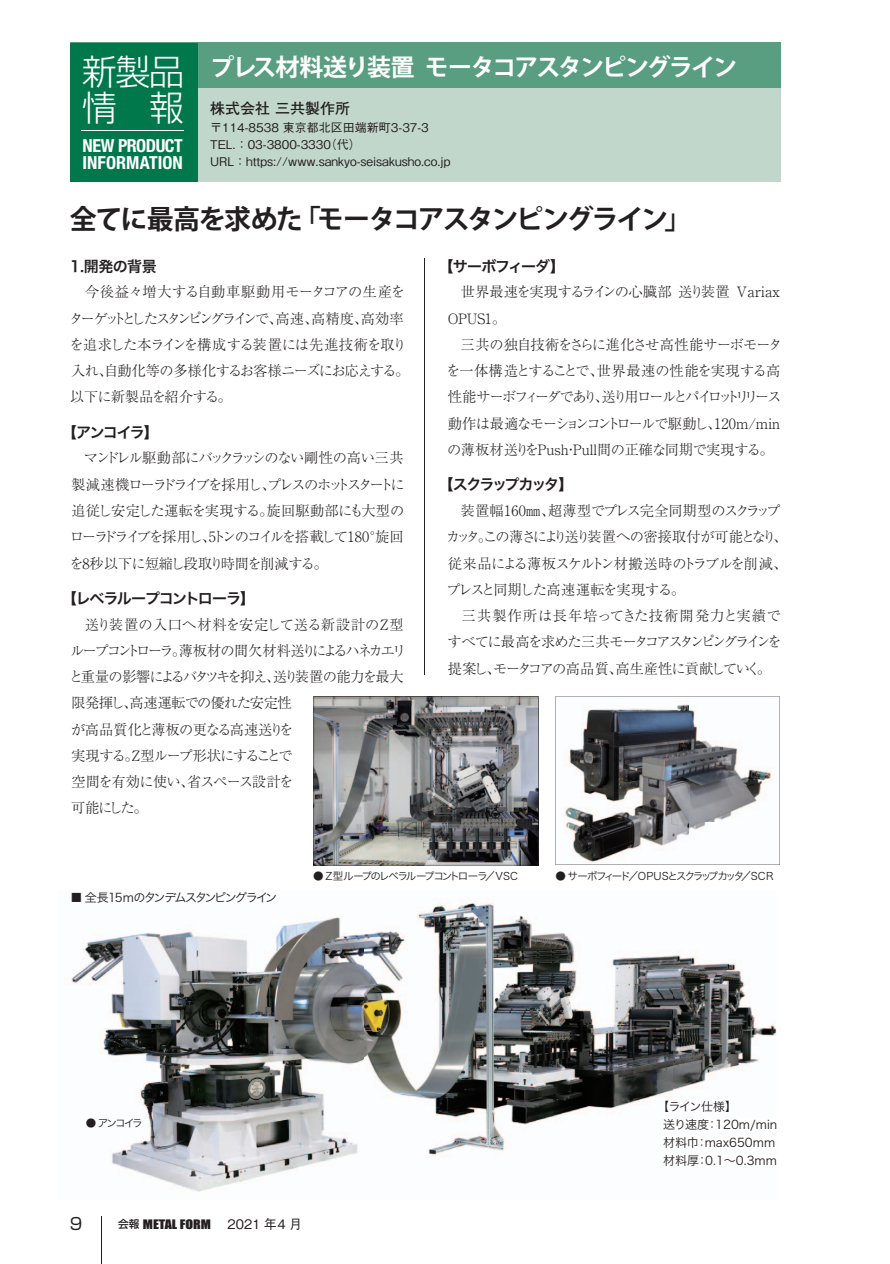
<style>
.page{position:relative;width:890px;height:1264px;background:#fff}
.page>*{position:absolute;margin:0;border:0;box-sizing:border-box;transform-origin:0 0}
.t1{font:35.1px/36px "Shin Go Pro Light 90 pv RKSJ H";color:#fff}
.t2{font:27px "Koz Go Pr 6 N Bold 90 pv RKSJ H";letter-spacing:-.075em;color:#231f20}
.t3{font:24px "Koz Go Pr 6 N Bold 90 pv RKSJ H";letter-spacing:-.08em;color:#fff}
.t4{font:700 condensed 18px/16.5px "Helvetica Neue LT Pro";letter-spacing:-.005em;color:#fff}
.t5{font:16.5px "Shin Go Pro Regular 90 pv RKSJ H";color:#231f20}
.t6{font:15px "Hira Kaku Pro W6 90 pv RKSJ H";letter-spacing:-.09em;color:#231f20}
.t7{font:15px "Hira Kaku Pro W6 90 pv RKSJ H";letter-spacing:-.14em;color:#231f20}
.t8{font:15px "Futo Go B101 Pro Bold 90 pv RKSJ H";color:#231f20}
.t9{font:14.25px/26.2px "Ryumin Pro Light 90 pv RKSJ H";letter-spacing:-.065em;color:#231f20}
.t10{font:13.05px "Gothic BBB Pro Medium 90 pv RKSJ H";color:#231f20}
.t11{font:12px/17.2px "Gothic BBB Pr 6 N Medium 90 pv RKSJ H";color:#231f20}
.t12{font:12px/18px "Hira Kaku Pro W3 90 pv RKSJ H";color:#231f20}
.t13{font:12px "Hira Kaku Pro W3 90 pv RKSJ H";letter-spacing:-.115em;color:#231f20}
.t14{font:12px "Impact";color:#231f20;scale:1.18 1}
.t15{font:10.5px "Hira Kaku Pro W3 90 pv RKSJ H";letter-spacing:-.13em;color:#231f20}
.t16{font:10.5px "Hira Kaku Pro W3 90 pv RKSJ H";letter-spacing:-.15em;color:#231f20}
.s1{font-family:"Shin Go Pro Medium 90 pv RKSJ H";font-size:10.65px}
</style>
<div class="page">
<hr style="left:101px;top:1215px;width:1px;height:49px;background:#231f20">
<div style="left:70px;top:43px;width:710px;height:139px;background:#c2d7cc"></div>
<div style="left:70px;top:43px;width:710px;height:45px;background:#5a9e82"></div>
<div style="left:70px;top:43px;width:127px;height:139px;background:#00784c"></div>
<hr style="left:424px;top:258px;width:1px;height:416px;background:#231f20">
<hr style="left:82px;top:130px;width:102px;height:1px;background:#fff">
<img style="left:71px;top:900px;width:705px;height:292px">
<img style="left:665px;top:1100px;width:63px;height:11px">
<img style="left:663px;top:1118px;width:113px;height:12px">
<img style="left:663px;top:1136px;width:111px;height:11px">
<img style="left:663px;top:1154px;width:113px;height:11px">
<svg style="left:313px;top:696px;width:225px;height:169px;background:#7e7f80"></svg>
<svg style="left:555px;top:696px;width:224px;height:169px"></svg>
<h3 class="t3" style="left:210px;top:57px;width:528px">プレス材料送り装置 モータコアスタンピングライン</h3>
<p class="t8" style="left:210px;top:102px;width:142px">株式会社 三共製作所</p>
<p class="t11" style="left:210px;top:120px;width:242px">〒114-8538 東京都北区田端新町3-37-3<br>TEL.：03-3800-3330（代）<br>URL：https://www.sankyo-seisakusho.co.jp</p>
<h2 class="t2" style="left:70px;top:208px;width:623px">全てに最高を求めた「モータコアスタンピングライン」</h2>
<p class="t6" style="left:439px;top:260px;width:128px">【サーボフィーダ】</p>
<p class="t9" style="left:446px;top:281px;width:338px">　世界最速を実現するラインの心臓部 送り装置 Variax<br>OPUS1。<br>　三共の独自技術をさらに進化させ高性能サーボモータを一体構造とすることで、世界最速の性能を実現する高性能サーボフィーダであり、送り用ロールとパイロットリリース動作は最適なモーションコントロールで駆動し、120m/minの薄板材送りをPush・Pull間の正確な同期で実現する。</p>
<p class="t7" style="left:439px;top:479px;width:136px">【スクラップカッタ】</p>
<p class="t9" style="left:446px;top:499px;width:343px">　装置幅160㎜､超薄型でプレス完全同期型のスクラップカッタ。この薄さにより送り装置への密接取付が可能となり、従来品による薄板スケルトン材搬送時のトラブルを削減、プレスと同期した高速運転を実現する。<br>　三共製作所は長年培ってきた技術開発力と実績ですべてに最高を求めた三共モータコアスタンピングラインを提案し、モータコアの高品質、高生産性に貢献していく。</p>
<h1 class="t1" style="left:82px;top:59px;width:104px">新製品情　報</h1>
<p class="t4" style="left:83px;top:138px;width:102px">NEW PRODUCT<br>INFORMATION</p>
<p class="t6" style="left:70px;top:260px;width:88px">1.開発の背景</p>
<p class="t9" style="left:69px;top:281px;width:342px">　今後益々増大する自動車駆動用モータコアの生産をターゲットとしたスタンピングラインで、高速、高精度、高効率を追求した本ラインを構成する装置には先進技術を取り入れ、自動化等の多様化するお客様ニーズにお応えする。以下に新製品を紹介する。</p>
<p class="t6" style="left:62px;top:426px;width:98px">【アンコイラ】</p>
<p class="t9" style="left:70px;top:447px;width:336px;text-align:justify">　マンドレル駆動部にバックラッシのない剛性の高い三共製減速機ローラドライブを採用し､プレスのホットスタートに追従し安定した運転を実現する。旋回駆動部にも大型のローラドライブを採用し、5トンのコイルを搭載して180°旋回を8秒以下に短縮し段取り時間を削減する。</p>
<p class="t6" style="left:62px;top:592px;width:194px">【レベラループコントローラ】</p>
<p class="t9" style="left:69px;top:613px;width:339px">　送り装置の入口へ材料を安定して送る新設計のZ型ループコントローラ。薄板材の間欠材料送りによるハネカエリと重量の影響によるバタツキを抑え､送り装置の能力を最大限発揮し、高速運転での優れた安定性<br>が高品質化と薄板の更なる高速送りを<br>実現する。Z型ループ形状にすることで<br>空間を有効に使い、省スペース設計を<br>可能にした。</p>
<p class="t13" style="left:71px;top:893px;width:208px">■ 全長15mのタンデムスタンピングライン</p>
<p class="t15" style="left:313px;top:872px;width:207px">● Z型ループのレベラループコントローラ／VSC</p>
<p class="t16" style="left:555px;top:872px;width:219px">● サーボフィード／OPUSとスクラップカッタ／SCR</p>
<p class="t15" style="left:86px;top:1119px;width:58px">● アンコイラ</p>
<p class="t5" style="left:70px;top:1217px;width:14px">9</p>
<p class="t14" style="left:118px;top:1216px;width:80px"><span class="s1">会報</span> METAL FORM</p>
<p class="t10" style="left:227px;top:1219px;width:76px">2021 年4 月</p>
<p class="t12" style="left:663px;top:1098px;width:115px;text-indent:-6px">【ライン仕様】<br>送り速度：120m/min材料巾：max650mm材料厚：0.1～0.3mm</p>
</div>
